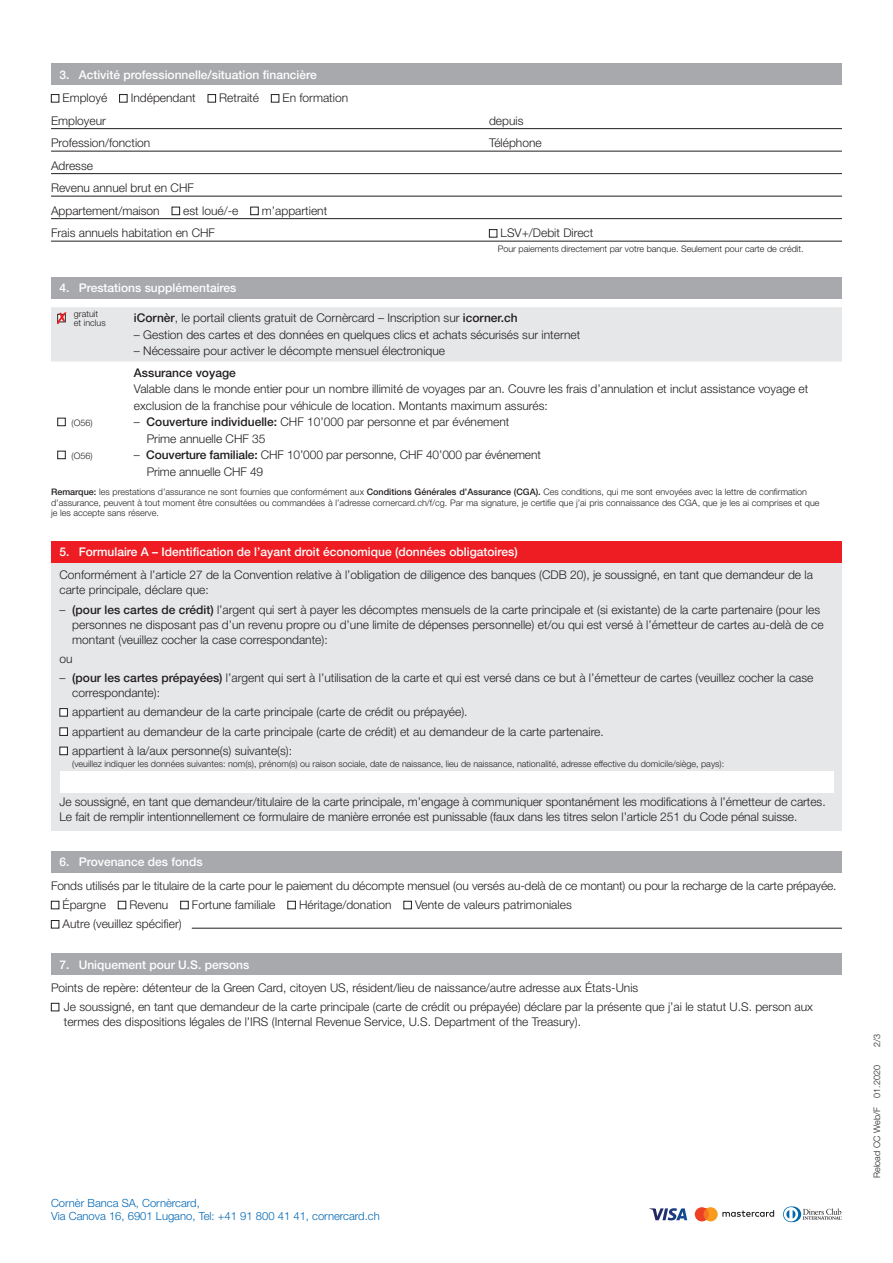
<style>
.page{position:relative;width:893px;height:1263px;background:#fff}
.page>*{position:absolute;margin:0;border:0;box-sizing:border-box;transform-origin:0 0}
.t1{font:300 12px/15px "Helvetica Neue LT Std";color:#231f20}
.t2{font:500 12px "Helvetica Neue LT Std";color:#fff}
.t3{font:500 12px "Helvetica Neue LT Std";color:#231f20}
.t4{font:300 11.25px/13.5px "Helvetica Neue LT Std";color:#0166b3}
.t5{font:300 9px/10.5px "Helvetica Neue LT Std";color:#231f20}
.s1{font-weight:500}
</style>
<div class="page">
<svg style="left:649px;top:1208px;width:38px;height:12px"></svg>
<svg style="left:695px;top:1207px;width:79px;height:14px"></svg>
<svg style="left:783px;top:1206px;width:59px;height:16px"></svg>
<div style="left:51px;top:277px;width:791px;height:22px;background:#a8a9ad"></div>
<div style="left:57px;top:418px;width:9px;height:8px;border:1px solid #231f20"></div>
<div style="left:57px;top:451px;width:9px;height:8px;border:1px solid #231f20"></div>
<div style="left:51px;top:307px;width:791px;height:55px;background:#e6e7e9"></div>
<div style="left:51px;top:541px;width:791px;height:289px;background:#e6e7e9"></div>
<div style="left:60px;top:708px;width:7px;height:8px;background:#fff"></div>
<div style="left:60px;top:708px;width:8px;height:8px;border:1px solid #231f20"></div>
<div style="left:60px;top:728px;width:7px;height:7px;background:#fff"></div>
<div style="left:60px;top:727px;width:8px;height:9px;border:1px solid #231f20"></div>
<div style="left:60px;top:747px;width:7px;height:8px;background:#fff"></div>
<div style="left:60px;top:747px;width:8px;height:8px;border:1px solid #231f20"></div>
<div style="left:60px;top:771px;width:773px;height:21px;background:#fff"></div>
<div style="left:51px;top:541px;width:791px;height:21px;background:#ee1d23"></div>
<div style="left:51px;top:901px;width:8px;height:8px;border:1px solid #231f20"></div>
<div style="left:118px;top:901px;width:8px;height:8px;border:1px solid #231f20"></div>
<div style="left:180px;top:901px;width:9px;height:8px;border:1px solid #231f20"></div>
<div style="left:287px;top:901px;width:9px;height:8px;border:1px solid #231f20"></div>
<div style="left:403px;top:901px;width:9px;height:8px;border:1px solid #231f20"></div>
<div style="left:51px;top:920px;width:8px;height:8px;border:1px solid #231f20"></div>
<hr style="left:192px;top:928px;width:650px;height:1px;background:#231f20">
<div style="left:51px;top:851px;width:791px;height:22px;background:#a8a9ad"></div>
<div style="left:51px;top:1003px;width:8px;height:8px;border:1px solid #231f20"></div>
<div style="left:51px;top:954px;width:791px;height:21px;background:#a8a9ad"></div>
<div style="left:51px;top:64px;width:791px;height:21px;background:#a8a9ad"></div>
<hr style="left:51px;top:128px;width:791px;height:1px;background:#231f20">
<hr style="left:51px;top:151px;width:791px;height:1px;background:#231f20">
<hr style="left:51px;top:173px;width:791px;height:1px;background:#231f20">
<hr style="left:51px;top:196px;width:791px;height:1px;background:#231f20">
<hr style="left:51px;top:218px;width:791px;height:1px;background:#231f20">
<hr style="left:51px;top:241px;width:791px;height:1px;background:#231f20">
<div style="left:51px;top:94px;width:8px;height:8px;border:1px solid #231f20"></div>
<div style="left:119px;top:94px;width:8px;height:8px;border:1px solid #231f20"></div>
<div style="left:208px;top:94px;width:8px;height:8px;border:1px solid #231f20"></div>
<div style="left:271px;top:94px;width:8px;height:8px;border:1px solid #231f20"></div>
<div style="left:172px;top:207px;width:8px;height:8px;border:1px solid #231f20"></div>
<div style="left:250px;top:207px;width:9px;height:8px;border:1px solid #231f20"></div>
<div style="left:489px;top:229px;width:8px;height:8px;border:1px solid #231f20"></div>
<p class="t2" style="left:79px;top:67px;width:240px">Activité professionnelle/situation financière</p>
<p class="t1" style="left:63px;top:90px;width:46px">Employé</p>
<p class="t1" style="left:131px;top:90px;width:66px">Indépendant</p>
<p class="t1" style="left:219px;top:90px;width:41px">Retraité</p>
<p class="t1" style="left:283px;top:90px;width:67px">En formation</p>
<p class="t1" style="left:51px;top:113px;width:56px">Employeur</p>
<p class="t1" style="left:489px;top:113px;width:36px">depuis</p>
<p class="t1" style="left:51px;top:135px;width:101px">Profession/fonction</p>
<p class="t1" style="left:489px;top:135px;width:54px">Téléphone</p>
<p class="t1" style="left:51px;top:154px;width:144px;line-height:22.5px">Adresse<br>Revenu annuel brut en CHF<br>Appartement/maison</p>
<p class="t2" style="left:60px;top:67px;width:12px">3.</p>
<p class="t1" style="left:183px;top:203px;width:57px">est loué/-e</p>
<p class="t1" style="left:262px;top:203px;width:67px">m’appartient</p>
<p class="t1" style="left:51px;top:225px;width:166px">Frais annuels habitation en CHF</p>
<p class="t1" style="left:501px;top:225px;width:94px">LSV+/Debit Direct</p>
<p class="t5" style="left:498px;top:244px;width:307px">Pour paiements directement par votre banque. Seulement pour carte de crédit.</p>
<p class="t2" style="left:79px;top:281px;width:159px">Prestations supplémentaires</p>
<p class="t1" style="left:134px;top:310px;width:385px"><span class="s1">iCornèr</span>, le portail clients gratuit de Cornèrcard – Inscription sur <span class="s1">icorner.ch</span></p>
<p class="t1" style="left:134px;top:327px;width:448px">– Gestion des cartes et des données en quelques clics et achats sécurisés sur internet</p>
<p class="t1" style="left:134px;top:343px;width:313px">– Nécessaire pour activer le décompte mensuel électronique</p>
<p class="t2" style="left:60px;top:281px;width:12px">4.</p>
<p class="t5" style="left:74px;top:309px;width:33px;line-height:9px">gratuit et inclus</p>
<p class="t3" style="left:134px;top:365px;width:103px">Assurance voyage</p>
<p class="t1" style="left:134px;top:380px;width:676px;line-height:16.5px">Valable dans le monde entier pour un nombre illimité de voyages par an. Couvre les frais d’annulation et inclut assistance voyage et exclusion de la franchise pour véhicule de location. Montants maximum assurés:</p>
<p class="t1" style="left:147px;top:413px;width:364px;line-height:16.5px;text-indent:-13px">– <span class="s1">Couverture individuelle:</span> CHF 10’000 par personne et par événement<br>Prime annuelle CHF 35</p>
<p class="t1" style="left:147px;top:446px;width:396px;line-height:16.5px;text-indent:-13px">– <span class="s1">Couverture familiale:</span> CHF 10’000 par personne, CHF 40’000 par événement<br>Prime annuelle CHF 49</p>
<p class="t5" style="left:51px;top:487px;width:770px"><span class="s1">Remarque:</span> les prestations d’assurance ne sont fournies que conformément aux <span class="s1">Conditions Générales d’Assurance (CGA).</span> Ces conditions, qui me sont envoyées avec la lettre de confirmation d’assurance, peuvent à tout moment être consultées ou commandées à l’adresse cornercard.ch/f/cg. Par ma signature, je certifie que j’ai pris connaissance des CGA, que je les ai comprises et que je les accepte sans réserve.</p>
<p class="t5" style="left:72px;top:417px;width:23px">(O56)</p>
<p class="t5" style="left:72px;top:450px;width:23px">(O56)</p>
<p class="t2" style="left:60px;top:545px;width:460px">5. Formulaire A – Identification de l’ayant droit économique (données obligatoires)</p>
<p class="t1" style="left:60px;top:567px;width:755px">Conformément à l’article 27 de la Convention relative à l’obligation de diligence des banques (CDB 20), je soussigné, en tant que demandeur de la carte principale, déclare que:</p>
<p class="t1" style="left:72px;top:602px;width:753px;text-indent:-13px">– <span class="s1">(pour les cartes de crédit)</span> l’argent qui sert à payer les décomptes mensuels de la carte principale et (si existante) de la carte partenaire (pour les personnes ne disposant pas d’un revenu propre ou d’une limite de dépenses personnelle) et/ou qui est versé à l’émetteur de cartes au-delà de ce montant (veuillez cocher la case correspondante):</p>
<p class="t1" style="left:60px;top:651px;width:15px">ou</p>
<p class="t1" style="left:72px;top:670px;width:743px;text-indent:-13px">– <span class="s1">(pour les cartes prépayées)</span> l’argent qui sert à l’utilisation de la carte et qui est versé dans ce but à l’émetteur de cartes (veuillez cocher la case correspondante):</p>
<p class="t1" style="left:72px;top:702px;width:533px;line-height:19.2px">appartient au demandeur de la carte principale (carte de crédit ou prépayée).<br>appartient au demandeur de la carte principale (carte de crédit) et au demandeur de la carte partenaire. appartient à la/aux personne(s) suivante(s):</p>
<p class="t5" style="left:72px;top:758px;width:653px">(veuillez indiquer les données suivantes: nom(s), prénom(s) ou raison sociale, date de naissance, lieu de naissance, nationalité, adresse effective du domicile/siège, pays):</p>
<p class="t1" style="left:60px;top:793px;width:768px">Je soussigné, en tant que demandeur/titulaire de la carte principale, m’engage à communiquer spontanément les modifications à l’émetteur de cartes.<br>Le fait de remplir intentionnellement ce formulaire de manière erronée est punissable (faux dans les titres selon l’article 251 du Code pénal suisse.</p>
<p class="t2" style="left:60px;top:855px;width:145px">6. Provenance des fonds</p>
<p class="t1" style="left:63px;top:876px;width:775px;line-height:19.2px;text-indent:-12px">Fonds utilisés par le titulaire de la carte pour le paiement du décompte mensuel (ou versés au-delà de ce montant) ou pour la recharge de la carte prépayée.<br>Épargne</p>
<p class="t1" style="left:129px;top:897px;width:40px">Revenu</p>
<p class="t1" style="left:192px;top:897px;width:85px">Fortune familiale</p>
<p class="t1" style="left:299px;top:897px;width:94px">Héritage/donation</p>
<p class="t1" style="left:415px;top:897px;width:158px">Vente de valeurs patrimoniales</p>
<p class="t1" style="left:63px;top:916px;width:121px">Autre (veuillez spécifier)</p>
<p class="t2" style="left:60px;top:957px;width:191px">7. Uniquement pour U.S. persons</p>
<p class="t1" style="left:64px;top:978px;width:751px;line-height:19.2px;text-indent:-13px">Points de repère: détenteur de la Green Card, citoyen US, résident/lieu de naissance/autre adresse aux États-Unis<br>Je soussigné, en tant que demandeur de la carte principale (carte de crédit ou prépayée) déclare par la présente que j’ai le statut U.S. person aux</p>
<p class="t1" style="left:64px;top:1014px;width:519px">termes des dispositions légales de l’IRS (Internal Revenue Service, U.S. Department of the Treasury).</p>
<p class="t4" style="left:51px;top:1196px;width:330px">Cornèr Banca SA, Cornèrcard,<br>Via Canova 16, 6901 Lugano, Tel: +41 91 800 41 41, cornercard.ch</p>
<p class="t5" style="left:872px;top:1047px;width:15px;rotate:-90deg">2/3</p>
<p class="t5" style="left:872px;top:1178px;width:114px;rotate:-90deg">Reload CC Web/F 01.2020</p>
</div>
